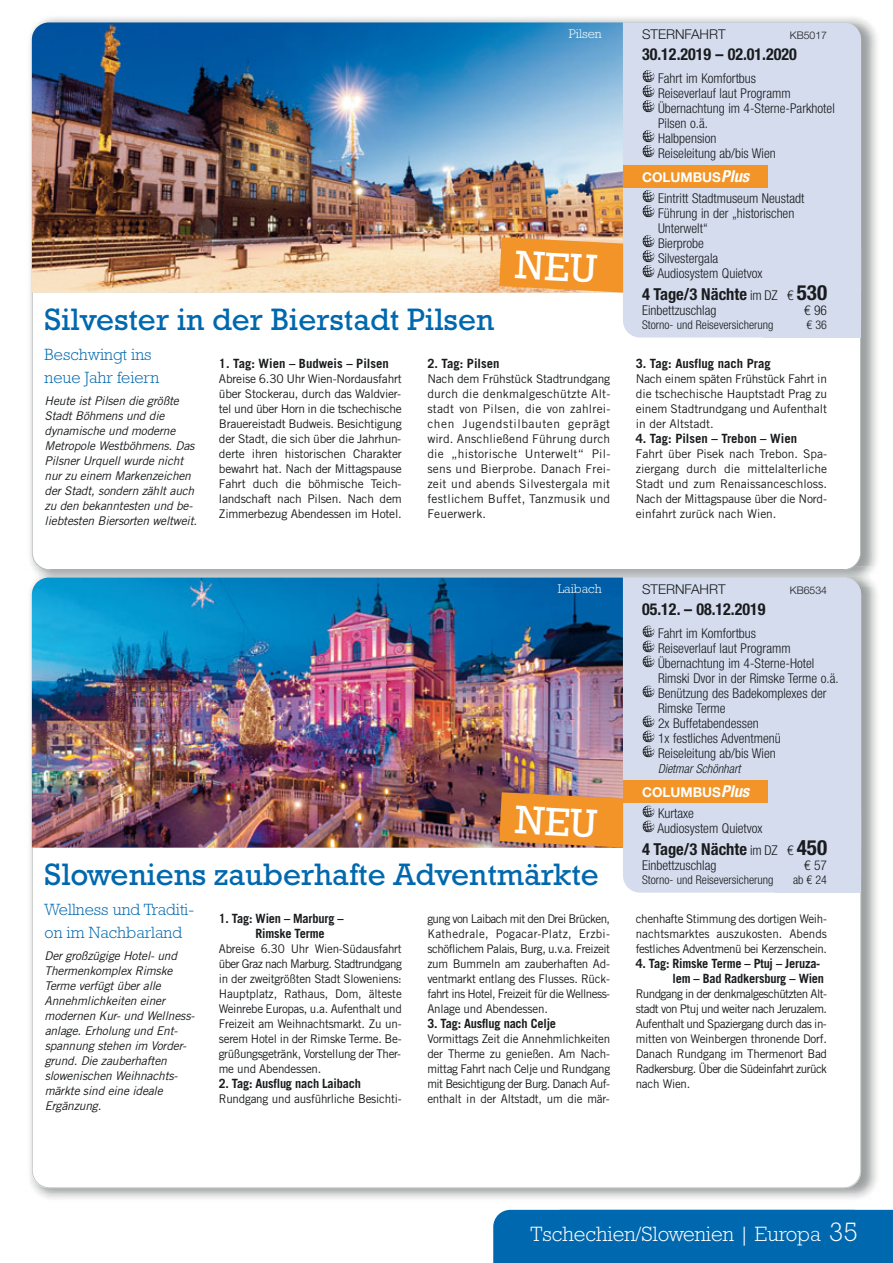
<style>
.page{position:relative;width:893px;height:1263px;background:#fff}
.page>*{position:absolute;margin:0;border:0;box-sizing:border-box;transform-origin:0 0}
.t1{font:31.5px "Rockwell";color:#0068ae}
.t2{font:300 21px "Rockwell";color:#fff}
.t3{font:700 condensed 16.5px "Helvetica Neue";color:#191b1d}
.t4{font:300 16.5px/22.5px "Rockwell";color:#0068ae}
.t5{font:300 condensed 13.5px/15px "Helvetica Neue LT Std";color:#191b1d}
.t6{font:700 13.5px "Helvetica Neue East A";color:#fff}
.t7{font:300 13.5px "Helvetica Neue LT Std";color:#191b1d}
.t8{font:700 12.75px/15px "Trade Gothic";letter-spacing:-.015em;color:#191b1d}
.t9{font:300 12.75px "Rockwell";color:#fff}
.t10{font:italic 300 condensed 12.45px "Helvetica Neue LT Std";color:#191b1d}
.t11{font:12px/15px "Trade Gothic";letter-spacing:-.02em;color:#191b1d;text-align:justify}
.t12{font:italic 12px/15px "Trade Gothic";letter-spacing:-.015em;color:#191b1d}
.t13{font:300 condensed 12px "Helvetica Neue LT Std";color:#191b1d}
.t14{font:300 10.5px "Helvetica Neue LT Std";color:#191b1d}
.s1{font-family:"Helvetica Neue";font-style:italic;font-stretch:condensed;font-size:16.5px}
.s2{font-family:"Helvetica Neue LT Std";font-weight:300;font-size:13.5px}
.s3{font-size:21px}
.s4{font-size:27px}
</style>
<div class="page">
<div style="left:493px;top:1210px;width:400px;height:53px;background:#0068ae"></div>
<img style="left:30px;top:17px;width:847px;height:549px">
<div style="left:33px;top:23px;width:827px;height:546px;background:#fff;border-radius:17px"></div>
<img style="left:32px;top:23px;width:591px;height:270px">
<div style="left:623px;top:23px;width:238px;height:222px;background:#d4dced"></div>
<div style="left:623px;top:232px;width:238px;height:106px;background:#d4dced;border-radius:17px"></div>
<div style="left:764px;top:232px;width:97px;height:106px;background:#d4dced"></div>
<img style="left:30px;top:566px;width:847px;height:633px">
<img style="left:39px;top:566px;width:815px;height:4px">
<div style="left:33px;top:578px;width:827px;height:609px;background:#fff;border-radius:17px"></div>
<img style="left:32px;top:577px;width:590px;height:271px">
<div style="left:623px;top:578px;width:238px;height:230px;background:#d4dced"></div>
<div style="left:623px;top:795px;width:238px;height:97px;background:#d4dced;border-radius:17px"></div>
<div style="left:775px;top:795px;width:86px;height:98px;background:#d4dced"></div>
<div style="left:623px;top:780px;width:144px;height:22px;background:#f29428"></div>
<svg style="left:642px;top:625px;width:13px;height:42px"></svg>
<svg style="left:642px;top:805px;width:13px;height:27px"></svg>
<svg style="left:642px;top:685px;width:13px;height:12px"></svg>
<svg style="left:642px;top:715px;width:13px;height:42px"></svg>
<div style="left:623px;top:165px;width:144px;height:23px;background:#f29428"></div>
<svg style="left:642px;top:70px;width:13px;height:42px"></svg>
<svg style="left:642px;top:130px;width:13px;height:27px"></svg>
<svg style="left:642px;top:190px;width:13px;height:27px"></svg>
<svg style="left:642px;top:235px;width:13px;height:42px"></svg>
<svg style="left:499px;top:237px;width:124px;height:56px;background:#f19b39"></svg>
<svg style="left:499px;top:792px;width:124px;height:55px;background:#e79032"></svg>
<p class="t9" style="left:569px;top:29px;width:34px">Pilsen</p>
<h1 class="t1" style="left:45px;top:309px;width:451px">Silvester in der Bierstadt Pilsen</h1>
<p class="t8" style="left:427px;top:357px;width:74px">2. Tag: Pilsen</p>
<p class="t11" style="left:427px;top:372px;width:185px">Nach dem Frühstück Stadtrundgang durch die denkmalgeschützte Alt&shy;stadt von Pilsen, die von zahlrei&shy;chen Jugendstilbauten geprägt wird. Anschließend Führung durch die „historische Unterwelt“ Pil&shy;sens und Bierprobe. Danach Frei&shy;zeit und abends Silvestergala mit festlichem Buffet, Tanzmusik und Feuerwerk.</p>
<h3 class="t4" style="left:45px;top:345px;width:116px">Beschwingt ins neue Jahr feiern</h3>
<p class="t12" style="left:45px;top:394px;width:154px">Heute ist Pilsen die größte<br>Stadt Böhmens und die dynamische und moderne<br>Metropole Westböhmens. Das<br>Pilsner Urquell wurde nicht nur zu einem Markenzeichen der Stadt, sondern zählt auch zu den bekanntesten und be&shy;liebtesten Biersorten weltweit.</p>
<p class="t8" style="left:219px;top:357px;width:171px">1. Tag: Wien – Budweis – Pilsen</p>
<p class="t11" style="left:219px;top:372px;width:184px">Abreise 6.30 Uhr Wien-Nordausfahrt über Stockerau, durch das Waldvier&shy;tel und über Horn in die tschechische Brauereistadt Budweis. Besichtigung der Stadt, die sich über die Jahrhun&shy;derte ihren historischen Charakter bewahrt hat. Nach der Mittagspause Fahrt duch die böhmische Teich&shy;landschaft nach Pilsen. Nach dem Zimmerbezug Abendessen im Hotel.</p>
<p class="t9" style="left:558px;top:584px;width:45px">Laibach</p>
<h1 class="t1" style="left:45px;top:864px;width:556px">Sloweniens zauberhafte Adventmärkte</h1>
<p class="t8" style="left:256px;top:912px;width:90px;text-indent:-37px">1. Tag: Wien – Marburg –<br>Rimske Terme</p>
<p class="t11" style="left:219px;top:942px;width:185px">Abreise 6.30 Uhr Wien-Südausfahrt über Graz nach Marburg. Stadtrundgang in der zweitgrößten Stadt Sloweniens:<br>Hauptplatz, Rathaus, Dom, älteste Weinrebe Europas, u.a. Aufenthalt und Freizeit am Weihnachtsmarkt. Zu un&shy;serem Hotel in der Rimske Terme. Be&shy;grüßungsgetränk, Vorstellung der Ther&shy;me und Abendessen.</p>
<p class="t8" style="left:219px;top:1077px;width:144px">2. Tag: Ausflug nach Laibach</p>
<p class="t11" style="left:219px;top:1092px;width:184px">Rundgang und ausführliche Besichti-</p>
<h3 class="t4" style="left:45px;top:900px;width:151px">Wellness und Traditi&shy;on im Nachbarland</h3>
<p class="t12" style="left:45px;top:949px;width:152px">Der großzügige Hotel- und<br>Thermenkomplex Rimske<br>Terme verfügt über alle<br>Annehmlichkeiten einer modernen Kur- und Wellness&shy;anlage. Erholung und Ent&shy;spannung stehen im Vorder&shy;grund. Die zauberhaften slowenischen Weihnachts&shy;märkte sind eine ideale<br>Ergänzung.</p>
<p class="t11" style="left:427px;top:912px;width:184px">gung von Laibach mit den Drei Brücken, Kathedrale, Pogacar-Platz, Erzbi&shy;schöflichem Palais, Burg, u.v.a. Freizeit zum Bummeln am zauberhaften Ad&shy;ventmarkt entlang des Flusses. Rück&shy;fahrt ins Hotel, Freizeit für die Wellness-Anlage und Abendessen.</p>
<p class="t8" style="left:427px;top:1017px;width:130px">3. Tag: Ausflug nach Celje</p>
<p class="t11" style="left:427px;top:1032px;width:184px">Vormittags Zeit die Annehmlichkeiten der Therme zu genießen. Am Nach&shy;mittag Fahrt nach Celje und Rundgang mit Besichtigung der Burg. Danach Auf&shy;enthalt in der Altstadt, um die mär-</p>
<p class="t7" style="left:642px;top:26px;width:85px">STERNFAHRT</p>
<p class="t14" style="left:790px;top:29px;width:39px">KB5017</p>
<h3 class="t3" style="left:642px;top:45px;width:156px">30.12.2019 – 02.01.2020</h3>
<p class="t5" style="left:658px;top:72px;width:178px">Fahrt im Komfortbus<br>Reiseverlauf laut Programm<br>Übernachtung im 4-Sterne-Parkhotel<br>Pilsen o.ä.<br>Halbpension<br>Reiseleitung ab/bis Wien</p>
<p class="t6" style="left:642px;top:168px;width:109px">COLUMBUS<span class="s1">Plus</span></p>
<p class="t5" style="left:657px;top:192px;width:148px">Eintritt Stadtmuseum Neustadt<br>Führung in der „historischen<br>Unterwelt“<br>Bierprobe<br>Silvestergala<br>Audiosystem Quietvox</p>
<h3 class="t3" style="left:642px;top:285px;width:186px">4 Tage/3 Nächte <span class="s2">im DZ €</span> <span class="s3">530</span></h3>
<p class="t5" style="left:642px;top:304px;width:76px">Einbettzuschlag</p>
<p class="t5" style="left:804px;top:304px;width:25px">€ 96</p>
<p class="t13" style="left:642px;top:320px;width:133px">Storno- und Reiseversicherung</p>
<p class="t13" style="left:807px;top:320px;width:22px">€ 36</p>
<p class="t8" style="left:636px;top:357px;width:137px">3. Tag: Ausflug nach Prag</p>
<p class="t11" style="left:636px;top:372px;width:193px">Nach einem späten Frühstück Fahrt in die tschechische Hauptstadt Prag zu einem Stadtrundgang und Aufenthalt in der Altstadt.</p>
<p class="t8" style="left:636px;top:432px;width:163px">4. Tag: Pilsen – Trebon – Wien</p>
<p class="t11" style="left:636px;top:447px;width:193px">Fahrt über Pisek nach Trebon. Spa&shy;ziergang durch die mittelalterliche Stadt und zum Renaissanceschloss.<br>Nach der Mittagspause über die Nord&shy;einfahrt zurück nach Wien.</p>
<p class="t7" style="left:642px;top:581px;width:85px">STERNFAHRT</p>
<p class="t14" style="left:790px;top:584px;width:39px">KB6534</p>
<h3 class="t3" style="left:642px;top:600px;width:125px">05.12. – 08.12.2019</h3>
<p class="t5" style="left:658px;top:627px;width:182px">Fahrt im Komfortbus<br>Reiseverlauf laut Programm<br>Übernachtung im 4-Sterne-Hotel<br>Rimski Dvor in der Rimske Terme o.ä.<br>Benützung des Badekomplexes der<br>Rimske Terme<br>2x Buffetabendessen<br>1x festliches Adventmenü<br>Reiseleitung ab/bis Wien</p>
<p class="t10" style="left:658px;top:761px;width:84px">Dietmar Schönhart</p>
<p class="t6" style="left:642px;top:783px;width:109px">COLUMBUS<span class="s1">Plus</span></p>
<p class="t5" style="left:657px;top:807px;width:107px">Kurtaxe<br>Audiosystem Quietvox</p>
<h3 class="t3" style="left:642px;top:840px;width:186px">4 Tage/3 Nächte <span class="s2">im DZ €</span> <span class="s3">450</span></h3>
<p class="t5" style="left:642px;top:859px;width:76px">Einbettzuschlag</p>
<p class="t5" style="left:804px;top:859px;width:25px">€ 57</p>
<p class="t13" style="left:642px;top:875px;width:133px">Storno- und Reiseversicherung</p>
<p class="t13" style="left:793px;top:875px;width:36px">ab € 24</p>
<p class="t11" style="left:636px;top:912px;width:193px">chenhafte Stimmung des dortigen Weih&shy;nachtsmarktes auszukosten. Abends festliches Adventmenü bei Kerzenschein.</p>
<p class="t8" style="left:636px;top:957px;width:190px;text-align:right">4. Tag: Rimske Terme – Ptuj – Jeruza&shy;lem – Bad Radkersburg – Wien</p>
<p class="t11" style="left:636px;top:987px;width:193px">Rundgang in der denkmalgeschützten Alt&shy;stadt von Ptuj und weiter nach Jeruzalem.<br>Aufenthalt und Spaziergang durch das in&shy;mitten von Weinbergen thronende Dorf.<br>Danach Rundgang im Thermenort Bad Radkersburg. Über die Südeinfahrt zurück nach Wien.</p>
<h2 class="t2" style="left:530px;top:1227px;width:329px">Tschechien/Slowenien | Europa <span class="s4">35</span></h2>
</div>
